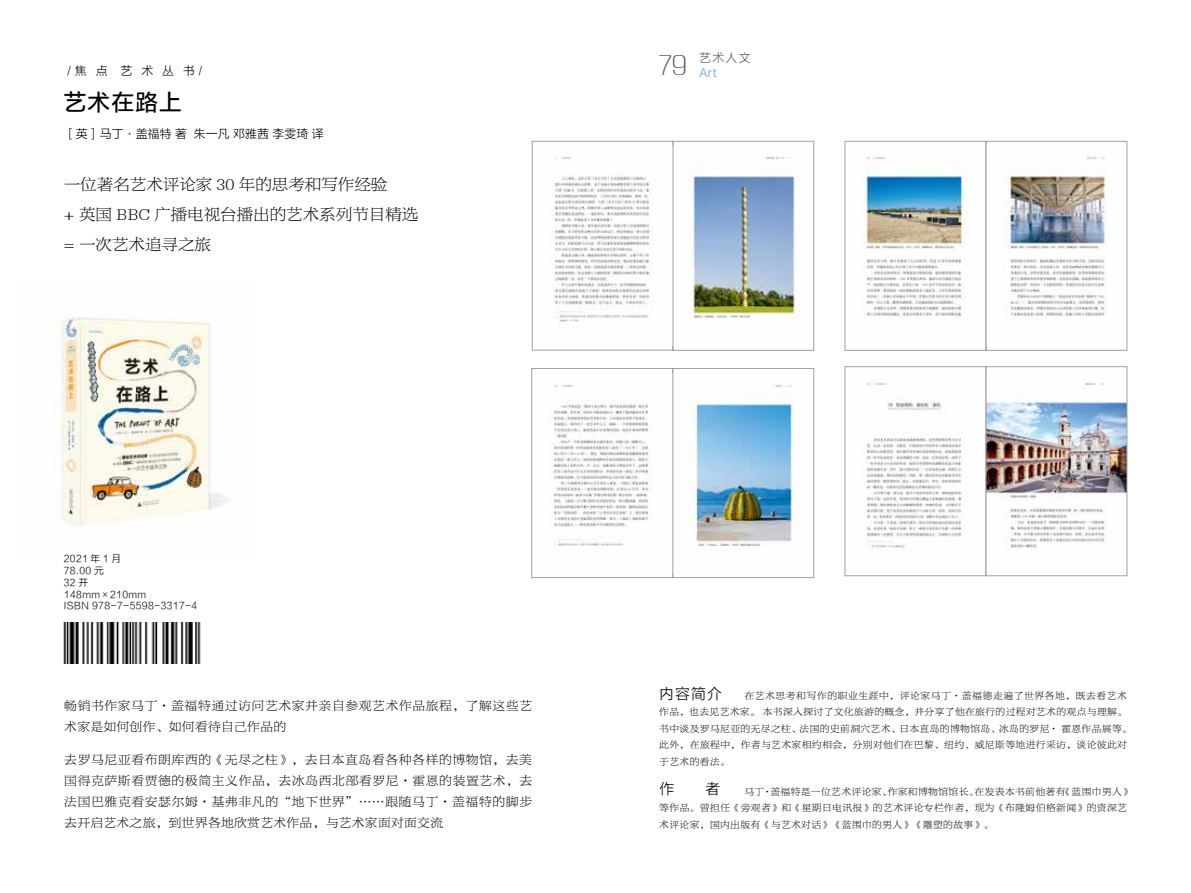
<style>
.page{position:relative;width:1191px;height:893px;background:#fff}
.page>*{position:absolute;margin:0;border:0;box-sizing:border-box;transform-origin:0 0}
.t1{font:27px "FZXQK GBK1 0";color:#595757}
.t2{font:22.5px "FZLTZHUNHK GBK1 0";letter-spacing:.06em;color:#000}
.t3{font:16.5px/30px "FZBYSK GBK1 0";color:#000}
.t4{font:15px "FZLTXHK";color:#000}
.t5{font:12.75px/21px "FZBYSK GBK1 0";letter-spacing:.05em;color:#000}
.t6{font:12px "FZLTXHK";color:#000}
.t7{font:12px "FZLTXHK";color:#595757}
.t8{font:12px "Microsoft Ya Hei UI";color:#87bcd3}
.t9{font:9.75px/16.5px "FZBYSK GBK1 0";letter-spacing:.04em;color:#000}
.t10{font:9.75px/11.7px "FZLTXHK";letter-spacing:.02em;color:#000}
</style>
<div class="page">
<img style="left:549px;top:373px;width:245px;height:200px">
<div style="left:531px;top:368px;width:141px;height:210px;border:1px solid #9fa0a0"></div>
<div style="left:673px;top:368px;width:141px;height:210px;border:1px solid #9fa0a0"></div>
<img style="left:866px;top:382px;width:259px;height:167px">
<div style="left:845px;top:367px;width:141px;height:209px;border:1px solid #9fa0a0"></div>
<div style="left:986px;top:367px;width:141px;height:209px;border:1px solid #9fa0a0"></div>
<img style="left:552px;top:156px;width:243px;height:166px">
<div style="left:673px;top:141px;width:141px;height:209px;border:1px solid #9fa0a0"></div>
<img style="left:861px;top:156px;width:246px;height:162px">
<div style="left:845px;top:141px;width:141px;height:209px;border:1px solid #9fa0a0"></div>
<div style="left:986px;top:141px;width:141px;height:209px;border:1px solid #9fa0a0"></div>
<div style="left:532px;top:141px;width:141px;height:209px;border:1px solid #9fa0a0"></div>
<img style="left:59px;top:317px;width:169px;height:209px">
<img style="left:63px;top:623px;width:138px;height:40px">
<p class="t6" style="left:68px;top:64px;width:136px">/焦 点 艺 术 丛 书/</p>
<h2 class="t2" style="left:64px;top:90px;width:119px">艺术在路上</h2>
<p class="t6" style="left:64px;top:127px;width:261px">［英］马丁·盖福特 著 朱一凡 邓雅茜 李雯琦 译</p>
<h3 class="t3" style="left:64px;top:170px;width:356px">一位著名艺术评论家 30 年的思考和写作经验<br>+ 英国 BBC 广播电视台播出的艺术系列节目精选= 一次艺术追寻之旅</h3>
<p class="t10" style="left:64px;top:553px;width:135px">2021 年 1 月<br>78.00 元<br>32 开<br>148mm×210mm<br>ISBN 978-7-5598-3317-4</p>
<h3 class="t5" style="left:64px;top:695px;width:469px">畅销书作家马丁·盖福特通过访问艺术家并亲自参观艺术作品旅程，了解这些艺术家是如何创作、如何看待自己作品的</h3>
<h3 class="t5" style="left:64px;top:750px;width:469px;text-align:justify">去罗马尼亚看布朗库西的《无尽之柱》，去日本直岛看各种各样的博物馆，去美国得克萨斯看贾德的极简主义作品，去冰岛西北部看罗尼·霍恩的装置艺术，去法国巴雅克看安瑟尔姆·基弗非凡的“地下世界”……跟随马丁·盖福特的脚步去开启艺术之旅，到世界各地欣赏艺术作品，与艺术家面对面交流</h3>
<h1 class="t1" style="left:659px;top:50px;width:29px">79</h1>
<p class="t7" style="left:699px;top:51px;width:53px">艺术人文</p>
<p class="t8" style="left:699px;top:65px;width:19px">Art</p>
<h3 class="t4" style="left:659px;top:685px;width:64px">内容简介</h3>
<p class="t9" style="left:659px;top:687px;width:474px;text-indent:85px">在艺术思考和写作的职业生涯中，评论家马丁·盖福德走遍了世界各地，既去看艺术作品，也去见艺术家。 本书深入探讨了文化旅游的概念，并分享了他在旅行的过程对艺术的观点与理解。书中谈及罗马尼亚的无尽之柱、法国的史前洞穴艺术、日本直岛的博物馆岛、冰岛的罗尼· 霍恩作品展等。此外，在旅程中，作者与艺术家相约相会，分别对他们在巴黎、纽约、威尼斯等地进行采访，谈论彼此对于艺术的看法。</p>
<h3 class="t4" style="left:659px;top:781px;width:16px">作</h3>
<h3 class="t4" style="left:705px;top:781px;width:16px">者</h3>
<p class="t9" style="left:659px;top:783px;width:474px;text-indent:85px">马丁·盖福特是一位艺术评论家、作家和博物馆馆长。在发表本书前他著有《蓝围巾男人》等作品。曾担任《旁观者》和《星期日电讯报》的艺术评论专栏作者，现为《布隆姆伯格新闻》的资深艺术评论家，国内出版有《与艺术对话》《蓝围巾的男人》《雕塑的故事》。</p>
</div>
